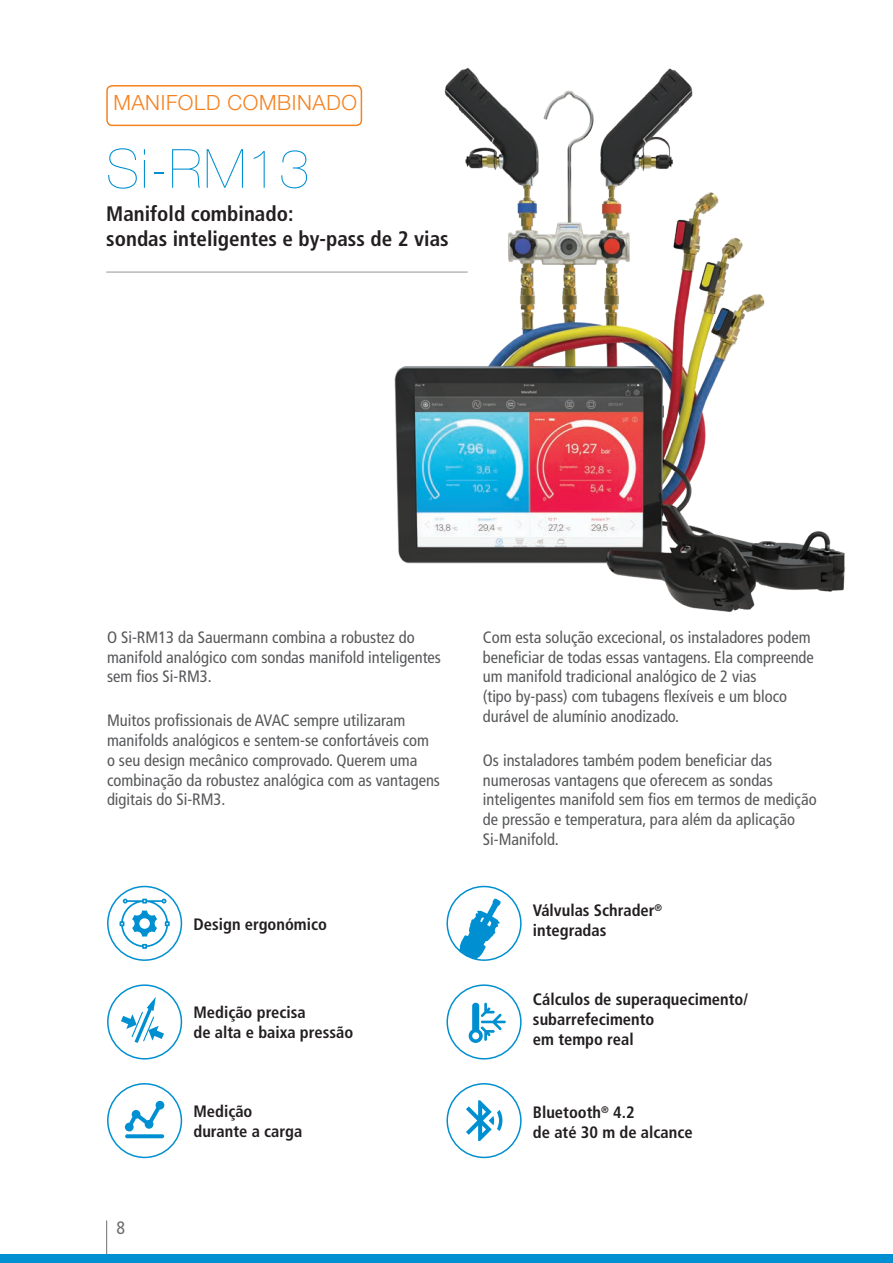
<style>
.page{position:relative;width:893px;height:1263px;background:#fff}
.page>*{position:absolute;margin:0;border:0;box-sizing:border-box;transform-origin:0 0}
.t1{font:200 54px "Helvetica Neue LT Std";letter-spacing:.03em;color:#008fd0}
.t2{font:700 condensed 21px/25.2px "Frutiger LT Std";color:#231f20}
.t3{font:300 21px "Helvetica Neue LT Std";letter-spacing:.03em;color:#f58220}
.t4{font:condensed 18px "Frutiger LT Std";color:#6c6d70}
.t5{font:condensed 16.5px/19.8px "Frutiger LT Std";color:#57585a}
.t6{font:700 condensed 16.5px/19.8px "Frutiger LT Std";color:#231f20}
</style>
<div class="page">
<hr style="left:106px;top:1220px;width:1px;height:43px;background:#6c6d70">
<div style="left:0;top:1254px;width:893px;height:9px;background:#008fd0"></div>
<div style="left:106px;top:85px;width:256px;height:41px;border:2px solid #f58220;border-radius:5px"></div>
<svg style="left:449px;top:898px;width:52px;height:62px"></svg>
<div style="left:446px;top:886px;width:76px;height:75px;border:2px solid #008fd0;border-radius:50%"></div>
<div style="left:107px;top:886px;width:75px;height:75px;border:2px solid #008fd0;border-radius:50%"></div>
<svg style="left:120px;top:899px;width:50px;height:50px"></svg>
<div style="left:107px;top:984px;width:75px;height:75px;border:2px solid #008fd0;border-radius:50%"></div>
<svg style="left:121px;top:997px;width:43px;height:46px"></svg>
<div style="left:446px;top:984px;width:76px;height:75px;border:2px solid #008fd0;border-radius:50%"></div>
<svg style="left:469px;top:1003px;width:37px;height:40px"></svg>
<div style="left:107px;top:1083px;width:75px;height:75px;border:2px solid #008fd0;border-radius:50%"></div>
<svg style="left:125px;top:1134px;width:39px;height:4px"></svg>
<svg style="left:125px;top:1101px;width:39px;height:30px"></svg>
<div style="left:446px;top:1083px;width:76px;height:75px;border:2px solid #008fd0;border-radius:50%"></div>
<svg style="left:466px;top:1100px;width:36px;height:41px"></svg>
<hr style="left:106px;top:272px;width:362px;height:1px;background:#939598">
<img style="left:378px;top:68px;width:467px;height:544px">
<p class="t3" style="left:113px;top:89px;width:245px">MANIFOLD COMBINADO</p>
<p class="t1" style="left:106px;top:137px;width:204px">Si-RM13</p>
<p class="t2" style="left:106px;top:201px;width:344px">Manifold combinado:<br>sondas inteligentes e by-pass de 2 vias</p>
<p class="t5" style="left:107px;top:627px;width:335px">O Si-RM13 da Sauermann combina a robustez do manifold analógico com sondas manifold inteligentes sem fios Si-RM3.</p>
<p class="t5" style="left:107px;top:711px;width:334px">Muitos profissionais de AVAC sempre utilizaram manifolds analógicos e sentem-se confortáveis com o seu design mecânico comprovado. Querem uma combinação da robustez analógica com as vantagens digitais do Si-RM3.</p>
<p class="t6" style="left:194px;top:914px;width:135px">Design ergonómico</p>
<p class="t6" style="left:194px;top:1003px;width:161px">Medição precisa<br>de alta e baixa pressão</p>
<p class="t5" style="left:483px;top:627px;width:333px">Com esta solução excecional, os instaladores podem beneficiar de todas essas vantagens. Ela compreende um manifold tradicional analógico de 2 vias<br>(tipo by-pass) com tubagens flexíveis e um bloco durável de alumínio anodizado.</p>
<p class="t5" style="left:483px;top:750px;width:335px">Os instaladores também podem beneficiar das numerosas vantagens que oferecem as sondas inteligentes manifold sem fios em termos de medição de pressão e temperatura, para além da aplicação Si-Manifold.</p>
<p class="t6" style="left:533px;top:900px;width:131px">Válvulas Schrader<sup>® </sup>integradas</p>
<p class="t6" style="left:533px;top:989px;width:217px">Cálculos de superaquecimento/ subarrefecimento<br>em tempo real</p>
<p class="t4" style="left:117px;top:1217px;width:10px">8</p>
<p class="t6" style="left:194px;top:1101px;width:110px">Medição durante a carga</p>
<p class="t6" style="left:533px;top:1103px;width:161px">Bluetooth<sup>®</sup> 4.2<br>de até 30 m de alcance</p>
</div>
